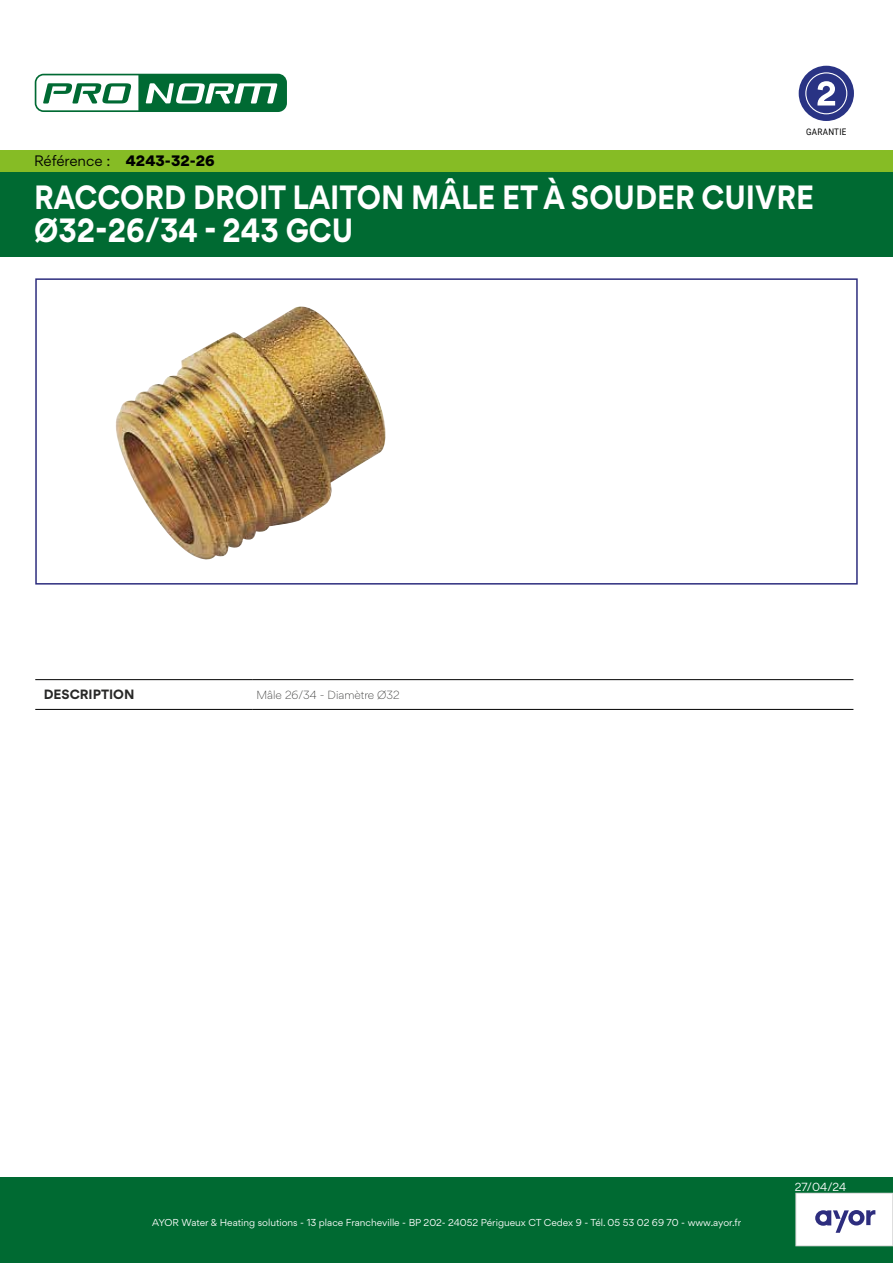
<style>
.page{position:relative;width:893px;height:1263px;background:#fff}
.page>*{position:absolute;margin:0;border:0;box-sizing:border-box;transform-origin:0 0}
.t1{font:700 30px/33px "Gordita";color:#fff;scale:.9 1}
.t2{font:13.5px "Gordita";letter-spacing:-.005em;color:#000}
.t3{font:700 12px "Gordita";color:#282827}
.t4{font:300 10.5px "Gordita";color:#282827}
.t5{font:10.5px "Gordita";color:#fff}
.t6{font:9px "Gordita";color:#fff}
.t7{font:9px "Roboto";letter-spacing:.035em;color:#000;scale:.9 1}
.s1{font-weight:900}
</style>
<div class="page">
<div style="left:0;top:1178px;width:893px;height:85px;background:#006a32"></div>
<div style="left:796px;top:1193px;width:97px;height:53px;background:#fff"></div>
<div style="left:795px;top:1193px;width:98px;height:53px;border:1px solid #dadada"></div>
<img style="left:115px;top:306px;width:271px;height:254px">
<div style="left:0;top:171px;width:893px;height:85px;background:#006a32"></div>
<div style="left:35px;top:278px;width:823px;height:307px;border:2px solid #2d2d7e"></div>
<svg style="left:815px;top:1210px;width:60px;height:23px"></svg>
<div style="left:0;top:150px;width:893px;height:21px;background:#86bc25"></div>
<div style="left:799px;top:66px;width:55px;height:55px;background:#293384;border-radius:50%"></div>
<svg style="left:805px;top:72px;width:42px;height:42px"></svg>
<svg style="left:34px;top:73px;width:253px;height:39px"></svg>
<hr style="left:35px;top:679px;width:217px;height:1px;background:#000">
<hr style="left:252px;top:679px;width:601px;height:1px;background:#000">
<hr style="left:35px;top:709px;width:217px;height:1px;background:#000">
<hr style="left:252px;top:709px;width:601px;height:1px;background:#000">
<h2 class="t2" style="left:34px;top:151px;width:182px">Référence : <span class="s1">4243-32-26</span></h2>
<p class="t7" style="left:806px;top:125px;width:46px">GARANTIE</p>
<h1 class="t1" style="left:34px;top:181px;width:868px">RACCORD DROIT LAITON MÂLE ET À SOUDER CUIVRE<br>Ø32-26/34 - 243 GCU</h1>
<h3 class="t3" style="left:44px;top:685px;width:92px">DESCRIPTION</h3>
<p class="t4" style="left:256px;top:687px;width:145px">Mâle 26/34 - Diamètre Ø32</p>
<p class="t6" style="left:152px;top:1216px;width:590px">AYOR Water &amp; Heating solutions - 13 place Francheville - BP 202- 24052 Périgueux CT Cedex 9 - Tél. 05 53 02 69 70 - www.ayor.fr</p>
<p class="t5" style="left:795px;top:1179px;width:53px">27/04/24</p>
</div>
